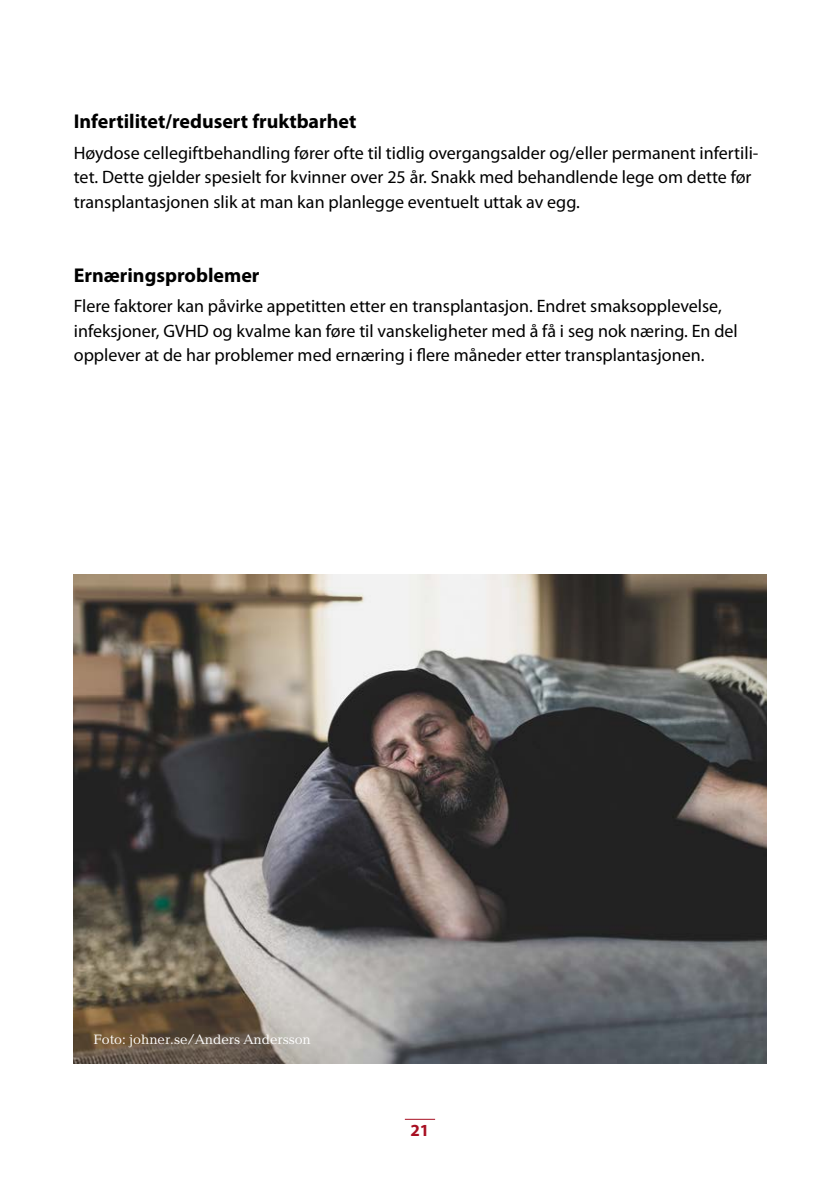
<style>
.page{position:relative;width:840px;height:1191px;background:#fff}
.page>*{position:absolute;margin:0;border:0;box-sizing:border-box;transform-origin:0 0}
.t1{font:700 20px "Myriad Pro";color:#000}
.t2{font:18px/24.6px "Myriad Pro";color:#000}
.t3{font:700 17px "Myriad Pro";color:#a80f22}
.t4{font:14px "Baltica";color:#fff}
</style>
<div class="page">
<hr style="left:404px;top:1118px;width:31px;height:1px;background:#a80f22">
<img style="left:74px;top:575px;width:691px;height:488px">
<p class="t1" style="left:74px;top:110px;width:284px">Infertilitet/redusert fruktbarhet</p>
<p class="t2" style="left:74px;top:141px;width:685px">Høydose cellegiftbehandling fører ofte til tidlig overgangsalder og/eller permanent infertili&shy;tet. Dette gjelder spesielt for kvinner over 25 år. Snakk med behandlende lege om dette før transplantasjonen slik at man kan planlegge eventuelt uttak av egg.</p>
<p class="t1" style="left:74px;top:264px;width:187px">Ernæringsproblemer</p>
<p class="t2" style="left:74px;top:294px;width:665px">Flere faktorer kan påvirke appetitten etter en transplantasjon. Endret smaksopplevelse, infeksjoner, GVHD og kvalme kan føre til vanskeligheter med å få i seg nok næring. En del opplever at de har problemer med ernæring i flere måneder etter transplantasjonen.</p>
<p class="t4" style="left:94px;top:1030px;width:218px">Foto: johner.se/Anders Andersson</p>
<p class="t3" style="left:410px;top:1120px;width:20px">21</p>
</div>
